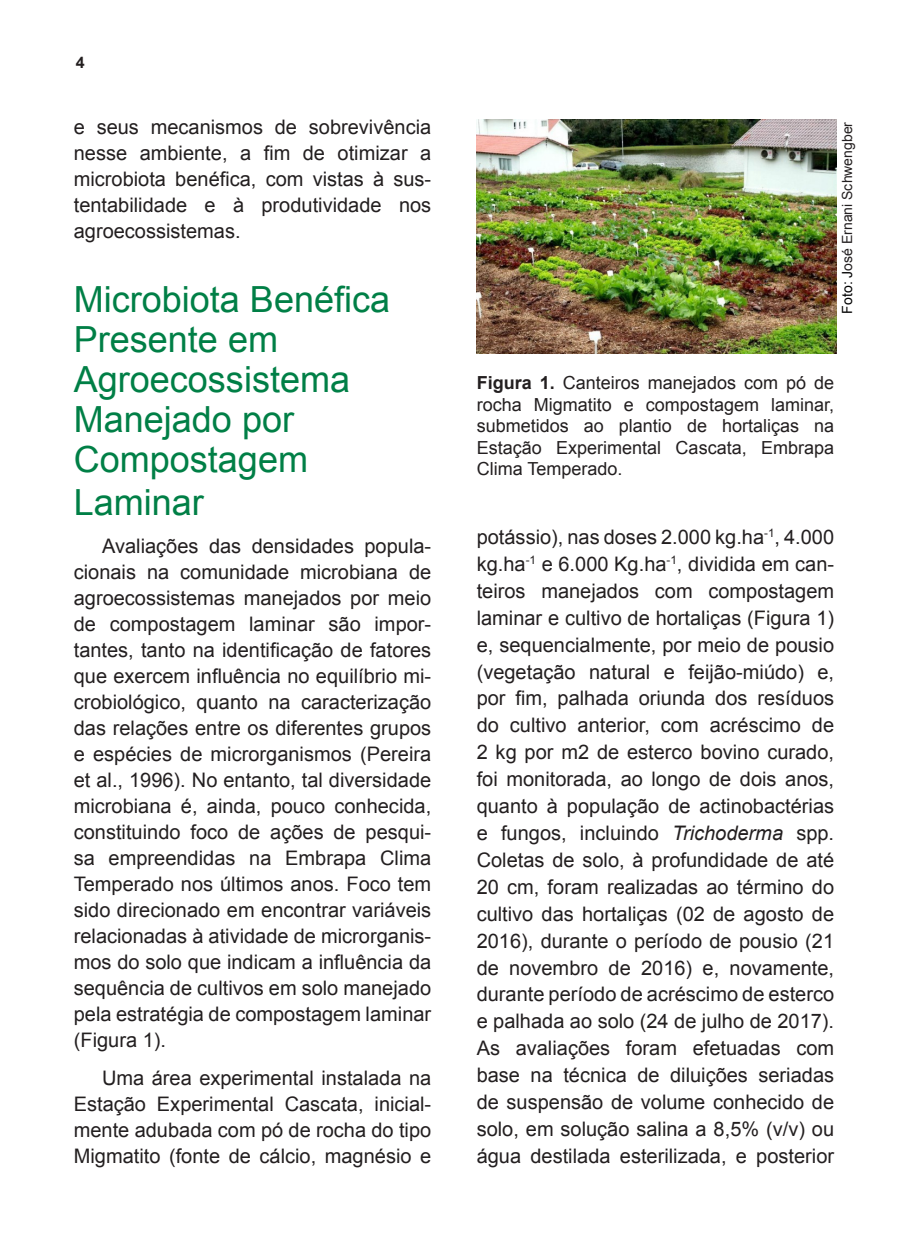
<style>
.page{position:relative;width:908px;height:1248px;background:#fff}
.page>*{position:absolute;margin:0;border:0;box-sizing:border-box;transform-origin:0 0}
.MIOLO{font:36px/40px "Arial";color:#007f46}
.MIOLO-2{font:20px/26px "Arial";color:#231f20;text-align:justify}
.FIGURA_LEGENDA{font:18px/21.6px "Arial";color:#231f20;text-align:justify}
.t1{font:700 16px "Arial";color:#231f20}
.CREDITO_FOTO{font:14px "Arial";color:#231f20}
.s1{color:#000}
.s2{font-weight:700}
.s3{font-style:italic}
</style>
<div class="page">
<img style="left:476px;top:119px;width:359px;height:234px">
<p class="t1" style="left:76px;top:52px;width:10px">4</p>
<p class="MIOLO-2" style="left:74px;top:114px;width:359px">e seus mecanismos de sobrevivência nesse ambiente, a fim de otimizar a microbiota benéfica, com vistas à sus&shy;tentabilidade e à produtividade nos agroecossistemas.</p>
<p class="MIOLO" style="left:74px;top:279px;width:318px">Microbiota Benéfica<br>Presente em<br>Agroecossistema<br>Manejado por<br>Compostagem</p>
<p class="MIOLO" style="left:74px;top:483px;width:132px">Laminar</p>
<p class="MIOLO-2" style="left:74px;top:533px;width:359px;text-indent:28px">Avaliações das densidades popula&shy;cionais na comunidade microbiana de agroecossistemas manejados por meio de compostagem laminar são impor&shy;tantes, tanto na identificação de fatores que exercem influência no equilíbrio mi&shy;crobiológico, quanto na caracterização das relações entre os diferentes grupos e espécies de microrganismos (Pereira et al., 1996). No entanto, tal diversidade microbiana é, ainda, pouco conhecida, constituindo foco de ações de pesqui&shy;sa empreendidas na Embrapa Clima Temperado nos últimos anos. Foco tem sido direcionado em encontrar variáveis relacionadas à atividade de microrganis&shy;mos do solo que indicam a influência da sequência de cultivos em solo manejado pela estratégia de compostagem laminar (Figura 1).</p>
<p class="MIOLO-2" style="left:74px;top:1064px;width:359px;text-indent:28px">Uma área experimental instalada na Estação Experimental Cascata, inicial&shy;mente adubada com pó de rocha do tipo Migmatito (fonte de cálcio, magnésio e</p>
<p class="CREDITO_FOTO" style="left:837px;top:313px;width:193px;rotate:-90deg"><span class="s1">Foto: J</span>osé Ernani Schwengber</p>
<p class="FIGURA_LEGENDA" style="left:476px;top:372px;width:359px"><span class="s2">Figura 1.</span> Canteiros manejados com pó de rocha Migmatito e compostagem laminar, submetidos ao plantio de hortaliças na Estação Experimental Cascata, Embrapa Clima Temperado.</p>
<p class="MIOLO-2" style="left:476px;top:523px;width:359px;line-height:26.8px">potássio), nas doses 2.000 kg.ha<sup>-1</sup>, 4.000 kg.ha<sup>-1</sup> e 6.000 Kg.ha<sup>-1</sup>, dividida em can&shy;teiros manejados com compostagem laminar e cultivo de hortaliças (Figura 1) e, sequencialmente, por meio de pousio (vegetação natural e feijão-miúdo) e, por fim, palhada oriunda dos resíduos do cultivo anterior, com acréscimo de 2 kg por m2 de esterco bovino curado, foi monitorada, ao longo de dois anos, quanto à população de actinobactérias e fungos, incluindo <span class="s3">Trichoderma</span> spp.<br>Coletas de solo, à profundidade de até 20 cm, foram realizadas ao término do cultivo das hortaliças (02 de agosto de 2016), durante o período de pousio (21 de novembro de 2016) e, novamente, durante período de acréscimo de esterco e palhada ao solo (24 de julho de 2017).<br>As avaliações foram efetuadas com base na técnica de diluições seriadas de suspensão de volume conhecido de solo, em solução salina a 8,5% (v/v) ou água destilada esterilizada, e posterior</p>
</div>
